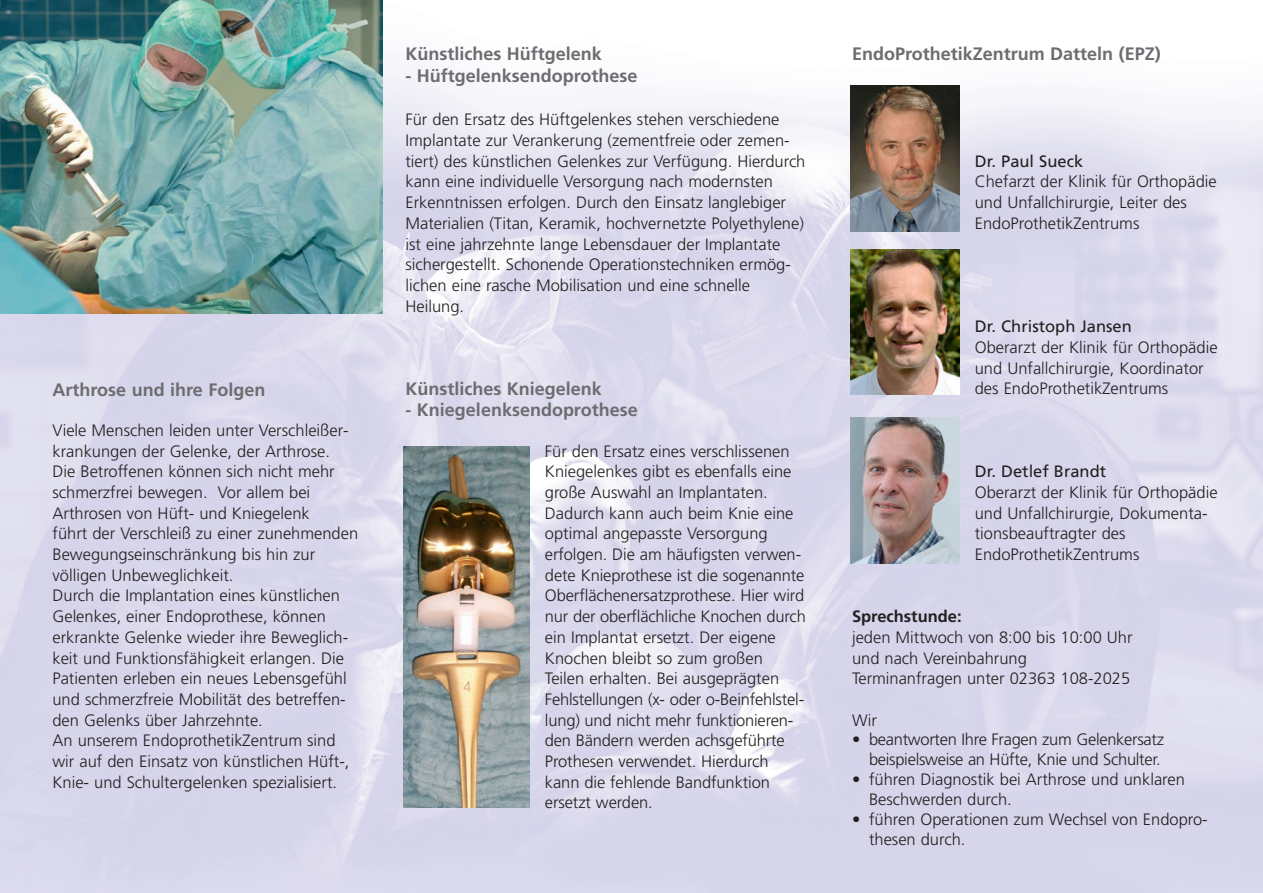
<style>
.page{position:relative;width:1263px;height:893px;background:#fff}
.page>*{position:absolute;margin:0;border:0;box-sizing:border-box;transform-origin:0 0}
.t1{font:700 18px "Frutiger";color:#6c6d70}
.t2{font:300 16.5px/20.7px "Frutiger";color:#231f20}
.t3{font:16.5px "Frutiger";color:#231f20}
.t4{font:700 16.5px "Frutiger";color:#231f20}
</style>
<div class="page">
<img style="left:0;top:74px;width:1263px;height:819px">
<img style="left:404px;top:447px;width:126px;height:361px">
<img style="left:0;top:0;width:383px;height:314px">
<img style="left:850px;top:85px;width:110px;height:146px">
<img style="left:850px;top:249px;width:110px;height:146px">
<img style="left:850px;top:418px;width:110px;height:146px">
<p class="t1" style="left:53px;top:382px;width:214px">Arthrose und ihre Folgen</p>
<p class="t2" style="left:52px;top:421px;width:307px">Viele Menschen leiden unter Verschleißer&shy;krankungen der Gelenke, der Arthrose.<br>Die Betroffenen können sich nicht mehr schmerzfrei bewegen. Vor allem bei Arthrosen von Hüft- und Kniegelenk<br>führt der Verschleiß zu einer zunehmenden Bewegungseinschränkung bis hin zur völligen Unbeweglichkeit.<br>Durch die Implantation eines künstlichen Gelenkes, einer Endoprothese, können erkrankte Gelenke wieder ihre Beweglich&shy;keit und Funktionsfähigkeit erlangen. Die Patienten erleben ein neues Lebensgefühl und schmerzfreie Mobilität des betreffen&shy;den Gelenks über Jahrzehnte.<br>An unserem EndoprothetikZentrum sind wir auf den Einsatz von künstlichen Hüft-, Knie- und Schultergelenken spezialisiert.</p>
<p class="t1" style="left:405px;top:46px;width:198px">Künstliches Hüftgelenk</p>
<p class="t1" style="left:405px;top:68px;width:234px">- Hüftgelenksendoprothese</p>
<p class="t2" style="left:405px;top:111px;width:401px">Für den Ersatz des Hüftgelenkes stehen verschiedene Implantate zur Verankerung (zementfreie oder zemen&shy;tiert) des künstlichen Gelenkes zur Verfügung. Hierdurch kann eine individuelle Versorgung nach modernsten Erkenntnissen erfolgen. Durch den Einsatz langlebiger Materialien (Titan, Keramik, hochvernetzte Polyethylene) ist eine jahrzehnte lange Lebensdauer der Implantate sichergestellt. Schonende Operationstechniken ermög&shy;lichen eine rasche Mobilisation und eine schnelle Heilung.</p>
<p class="t1" style="left:405px;top:381px;width:198px">Künstliches Kniegelenk</p>
<p class="t1" style="left:405px;top:403px;width:234px">- Kniegelenksendoprothese</p>
<p class="t2" style="left:545px;top:442px;width:262px">Für den Ersatz eines verschlissenen Kniegelenkes gibt es ebenfalls eine große Auswahl an Implantaten.<br>Dadurch kann auch beim Knie eine optimal angepasste Versorgung erfolgen. Die am häufigsten verwen&shy;dete Knieprothese ist die sogenannte Oberflächenersatzprothese. Hier wird nur der oberflächliche Knochen durch ein Implantat ersetzt. Der eigene Knochen bleibt so zum großen Teilen erhalten. Bei ausgeprägten Fehlstellungen (x- oder o-Beinfehlstel&shy;lung) und nicht mehr funktionieren&shy;den Bändern werden achsgeführte Prothesen verwendet. Hierdurch kann die fehlende Bandfunktion ersetzt werden.</p>
<p class="t1" style="left:852px;top:46px;width:310px">EndoProthetikZentrum Datteln (EPZ)</p>
<p class="t3" style="left:975px;top:154px;width:110px">Dr. Paul Sueck</p>
<p class="t2" style="left:975px;top:173px;width:243px">Chefarzt der Klinik für Orthopädie und Unfallchirurgie, Leiter des<br>EndoProthetikZentrums</p>
<p class="t3" style="left:975px;top:320px;width:159px">Dr. Christoph Jansen</p>
<p class="t2" style="left:975px;top:338px;width:244px">Oberarzt der Klinik für Orthopädie und Unfallchirurgie, Koordinator des EndoProthetikZentrums</p>
<p class="t3" style="left:975px;top:465px;width:133px">Dr. Detlef Brandt</p>
<p class="t2" style="left:975px;top:483px;width:244px">Oberarzt der Klinik für Orthopädie und Unfallchirurgie, Dokumenta&shy;tionsbeauftragter des<br>EndoProthetikZentrums</p>
<p class="t4" style="left:852px;top:610px;width:111px">Sprechstunde:</p>
<p class="t2" style="left:852px;top:628px;width:282px">jeden Mittwoch von 8:00 bis 10:00 Uhr und nach Vereinbahrung<br>Terminanfragen unter 02363 108-2025</p>
<p class="t2" style="left:852px;top:711px;width:27px">Wir</p>
<p class="t2" style="left:852px;top:731px;width:314px;line-height:19.8px;text-align:right">• beantworten Ihre Fragen zum Gelenkersatz beispielsweise an Hüfte, Knie und Schulter.</p>
<p class="t2" style="left:869px;top:771px;width:317px;line-height:19.8px;text-indent:-17px">• führen Diagnostik bei Arthrose und unklaren<br>Beschwerden durch.</p>
<p class="t2" style="left:869px;top:810px;width:340px;line-height:19.8px;text-indent:-17px">• führen Operationen zum Wechsel von Endopro&shy;thesen durch.</p>
</div>
